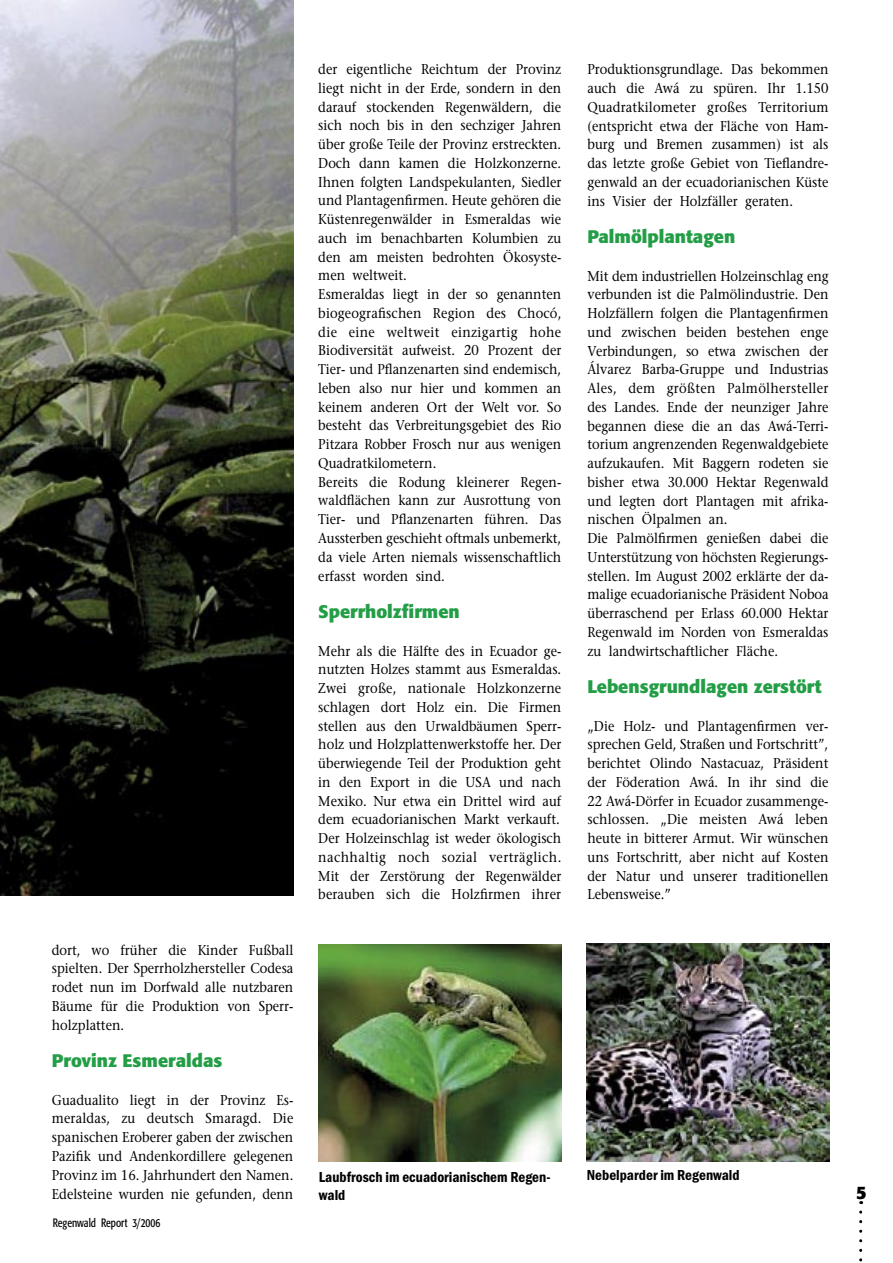
<style>
.page{position:relative;width:893px;height:1263px;background:#fff}
.page>*{position:absolute;margin:0;border:0;box-sizing:border-box;transform-origin:0 0}
.Zwischenzeilen{font:700 18px "Formata";color:#239e46}
.t1{font:700 18px "Formata";color:#000}
.Bildunter{font:600 condensed 15px/18px "Franklin Itc T";color:#000}
.Fließtext{font:14.25px/18.8px "Stone Serif";color:#000;text-align:justify;scale:.9 1}
.Bildunter-2{font:14.25px/18.8px "Stone Serif";color:#000;text-align:justify;scale:.9 1}
.t2{font:condensed 12px "Formata";color:#000;scale:.9 1}
</style>
<div class="page">
<svg style="left:859px;top:1212px;width:3px;height:50px"></svg>
<img style="left:0;top:0;width:293px;height:895px">
<img style="left:586px;top:943px;width:243px;height:219px">
<img style="left:319px;top:944px;width:242px;height:218px">
<p class="Bildunter-2" style="left:52px;top:940px;width:270px">dort, wo früher die Kinder Fußball spielten. Der Sperrholzhersteller Codesa rodet nun im Dorfwald alle nutzbaren Bäume für die Produktion von Sperr&shy;holzplatten.</p>
<p class="Zwischenzeilen" style="left:52px;top:1049px;width:172px">Provinz Esmeraldas</p>
<p class="Fließtext" style="left:52px;top:1090px;width:270px">Guadualito liegt in der Provinz Es&shy;meraldas, zu deutsch Smaragd. Die spanischen Eroberer gaben der zwischen Pazifik und Andenkordillere gelegenen Provinz im 16. Jahrhundert den Namen.<br>Edelsteine wurden nie gefunden, denn</p>
<p class="t2" style="left:53px;top:1216px;width:121px">Regenwald Report 3/2006</p>
<p class="Fließtext" style="left:318px;top:60px;width:271px">der eigentliche Reichtum der Provinz liegt nicht in der Erde, sondern in den darauf stockenden Regenwäldern, die sich noch bis in den sechziger Jahren über große Teile der Provinz erstreckten.<br>Doch dann kamen die Holzkonzerne.<br>Ihnen folgten Landspekulanten, Siedler und Plantagenfirmen. Heute gehören die Küstenregenwälder in Esmeraldas wie auch im benachbarten Kolumbien zu den am meisten bedrohten Ökosyste&shy;men weltweit.</p>
<p class="Fließtext" style="left:318px;top:285px;width:272px">Esmeraldas liegt in der so genannten biogeografischen Region des Chocó, die eine weltweit einzigartig hohe Biodiversität aufweist. 20 Prozent der Tier- und Pflanzenarten sind endemisch, leben also nur hier und kommen an keinem anderen Ort der Welt vor. So besteht das Verbreitungsgebiet des Rio Pitzara Robber Frosch nur aus wenigen Quadratkilometern.</p>
<p class="Fließtext" style="left:318px;top:472px;width:271px">Bereits die Rodung kleinerer Regen&shy;waldflächen kann zur Ausrottung von Tier- und Pflanzenarten führen. Das Aussterben geschieht oftmals unbemerkt, da viele Arten niemals wissenschaftlich erfasst worden sind.</p>
<p class="Zwischenzeilen" style="left:318px;top:600px;width:143px">Sperrholzfirmen</p>
<p class="Fließtext" style="left:318px;top:641px;width:271px">Mehr als die Hälfte des in Ecuador ge&shy;nutzten Holzes stammt aus Esmeraldas.<br>Zwei große, nationale Holzkonzerne schlagen dort Holz ein. Die Firmen stellen aus den Urwaldbäumen Sperr&shy;holz und Holzplattenwerkstoffe her. Der überwiegende Teil der Produktion geht in den Export in die USA und nach Mexiko. Nur etwa ein Drittel wird auf dem ecuadorianischen Markt verkauft.</p>
<p class="Fließtext" style="left:318px;top:829px;width:272px">Der Holzeinschlag ist weder ökologisch nachhaltig noch sozial verträglich.<br>Mit der Zerstörung der Regenwälder berauben sich die Holzfirmen ihrer</p>
<p class="Bildunter" style="left:319px;top:1168px;width:233px">Laubfrosch im ecuadorianischem Regen&shy;wald</p>
<p class="Fließtext" style="left:587px;top:60px;width:269px">Produktionsgrundlage. Das bekommen auch die Awá zu spüren. Ihr 1.150<br>Quadratkilometer großes Territorium (entspricht etwa der Fläche von Ham&shy;burg und Bremen zusammen) ist als das letzte große Gebiet von Tieflandre&shy;genwald an der ecuadorianischen Küste ins Visier der Holzfäller geraten.</p>
<p class="Zwischenzeilen" style="left:587px;top:225px;width:149px">Palmölplantagen</p>
<p class="Fließtext" style="left:587px;top:266px;width:269px">Mit dem industriellen Holzeinschlag eng verbunden ist die Palmölindustrie. Den Holzfällern folgen die Plantagenfirmen und zwischen beiden bestehen enge Verbindungen, so etwa zwischen der Álvarez Barba-Gruppe und Industrias Ales, dem größten Palmölhersteller des Landes. Ende der neunziger Jahre begannen diese die an das Awá-Terri&shy;torium angrenzenden Regenwaldgebiete aufzukaufen. Mit Baggern rodeten sie bisher etwa 30.000 Hektar Regenwald und legten dort Plantagen mit afrika&shy;nischen Ölpalmen an.</p>
<p class="Fließtext" style="left:587px;top:529px;width:269px">Die Palmölfirmen genießen dabei die Unterstützung von höchsten Regierungs&shy;stellen. Im August 2002 erklärte der da&shy;malige ecuadorianische Präsident Noboa überraschend per Erlass 60.000 Hektar Regenwald im Norden von Esmeraldas zu landwirtschaftlicher Fläche.</p>
<p class="Zwischenzeilen" style="left:587px;top:675px;width:236px">Lebensgrundlagen zerstört</p>
<p class="Fließtext" style="left:587px;top:716px;width:269px">„Die Holz- und Plantagenfirmen ver&shy;sprechen Geld, Straßen und Fortschritt”, berichtet Olindo Nastacuaz, Präsident der Föderation Awá. In ihr sind die 22 Awá-Dörfer in Ecuador zusammenge&shy;schlossen. „Die meisten Awá leben heute in bitterer Armut. Wir wünschen uns Fortschritt, aber nicht auf Kosten der Natur und unserer traditionellen Lebensweise.”</p>
<p class="Bildunter" style="left:587px;top:1166px;width:154px">Nebelparder im Regenwald</p>
<p class="t1" style="left:856px;top:1181px;width:12px">5</p>
</div>
